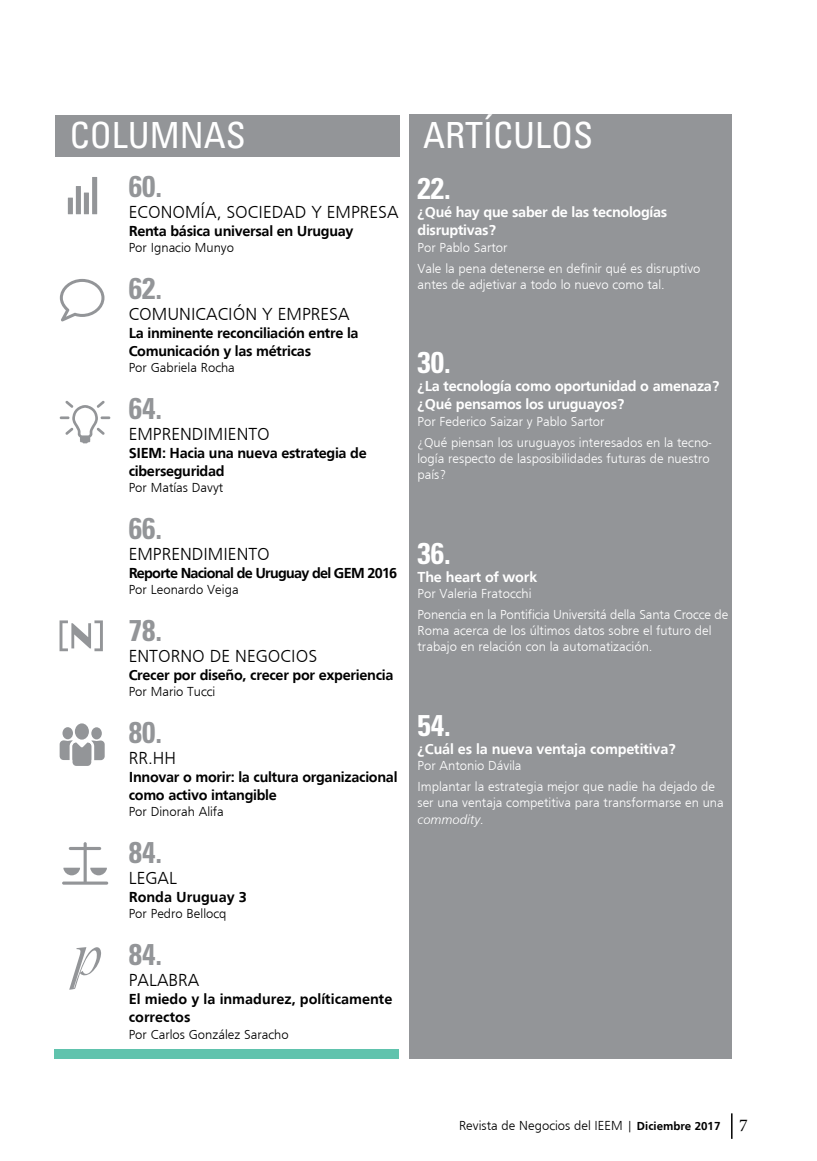
<style>
.page{position:relative;width:817px;height:1161px;background:#fff}
.page>*{position:absolute;margin:0;border:0;box-sizing:border-box;transform-origin:0 0}
.t1{font:condensed 36px "Univers LT Std";color:#fff}
.t2{font:700 condensed 30px "Univers LT Std";color:#939598}
.t3{font:700 condensed 30px "Univers LT Std";color:#fff}
.t4{font:300 18px "Frugal Sans";color:#000}
.t5{font:700 15px/18px "Frugal Sans";letter-spacing:-.02em;color:#000}
.t6{font:700 15px/18px "Frugal Sans";letter-spacing:-.02em;color:#fff}
.t7{font:700 15px/18px "Frugal Sans";color:#000}
.t8{font:700 15px "Frugal Sans";letter-spacing:-.05em;color:#000}
.t9{font:300 13.5px/21px "Frugal Sans";color:#fff}
.t10{font:300 13.5px "Frugal Sans";color:#000}
.t11{font:italic 300 13.5px "Frugal Sans";color:#fff}
.s1{font-weight:700;font-size:12px}
.s2{font-family:"Minion Pro";font-weight:400;font-size:18px}
</style>
<div class="page">
<hr style="left:730px;top:1113px;width:2px;height:26px;background:#000">
<div style="left:55px;top:115px;width:344px;height:42px;background:#939598"></div>
<div style="left:409px;top:115px;width:322px;height:944px;background:#939598"></div>
<div style="left:54px;top:1049px;width:344px;height:10px;background:#60c3ad"></div>
<svg style="left:60px;top:279px;width:44px;height:42px"></svg>
<svg style="left:62px;top:842px;width:46px;height:43px"></svg>
<div style="left:75px;top:723px;width:14px;height:16px;background:#939598;border-radius:50%"></div>
<div style="left:62px;top:727px;width:11px;height:12px;background:#939598;border-radius:50%"></div>
<div style="left:91px;top:727px;width:11px;height:12px;background:#939598;border-radius:50%"></div>
<svg style="left:60px;top:740px;width:45px;height:26px"></svg>
<svg style="left:69px;top:947px;width:32px;height:43px"></svg>
<svg style="left:60px;top:401px;width:50px;height:42px"></svg>
<div style="left:68px;top:198px;width:5px;height:16px;background:#939598"></div>
<div style="left:84px;top:193px;width:5px;height:21px;background:#939598"></div>
<div style="left:76px;top:186px;width:5px;height:28px;background:#939598"></div>
<div style="left:92px;top:177px;width:5px;height:37px;background:#939598"></div>
<svg style="left:59px;top:620px;width:44px;height:31px"></svg>
<h1 class="t1" style="left:70px;top:113px;width:178px">COLUMNAS</h1>
<h1 class="t1" style="left:423px;top:113px;width:172px">ARTÍCULOS</h1>
<h2 class="t3" style="left:417px;top:170px;width:35px">22.</h2>
<p class="t6" style="left:417px;top:203px;width:251px">¿Qué hay que saber de las tecnologías disruptivas?</p>
<p class="t9" style="left:417px;top:237px;width:284px">Por Pablo Sartor<br>Vale la pena detenerse en definir qué es disruptivo</p>
<p class="t9" style="left:417px;top:274px;width:249px">antes de adjetivar a todo lo nuevo como tal.</p>
<h2 class="t2" style="left:129px;top:167px;width:35px">60.</h2>
<h3 class="t4" style="left:129px;top:202px;width:271px">ECONOMÍA, SOCIEDAD Y EMPRESA</h3>
<p class="t5" style="left:129px;top:222px;width:226px">Renta básica universal en U ruguay</p>
<p class="t10" style="left:129px;top:240px;width:107px">Por Ignacio Munyo</p>
<h2 class="t2" style="left:129px;top:269px;width:35px">62.</h2>
<h3 class="t4" style="left:129px;top:304px;width:222px">COMUNICACIÓN Y EMPRESA</h3>
<p class="t5" style="left:129px;top:324px;width:231px">La inminente reconciliación entre la<br>Comunicación y las métricas</p>
<p class="t10" style="left:129px;top:360px;width:108px">Por Gabriela Rocha</p>
<h2 class="t2" style="left:129px;top:389px;width:35px">64.</h2>
<h3 class="t4" style="left:129px;top:424px;width:143px">EMPRENDIMIENTO</h3>
<p class="t5" style="left:129px;top:444px;width:239px">SIE M: Hacia una nueva estrategia de ciberseguridad</p>
<p class="t10" style="left:129px;top:480px;width:96px">Por Matías Davyt</p>
<h2 class="t2" style="left:129px;top:509px;width:35px">66.</h2>
<h3 class="t4" style="left:129px;top:544px;width:143px">EMPRENDIMIENTO</h3>
<p class="t8" style="left:129px;top:564px;width:270px">Reporte Nacional de U ruguay del GEM 2016</p>
<p class="t10" style="left:129px;top:582px;width:111px">Por Leonardo Veiga</p>
<h2 class="t2" style="left:129px;top:611px;width:35px">78.</h2>
<h3 class="t4" style="left:129px;top:646px;width:190px">ENTORNO DE NEGOCIOS</h3>
<p class="t5" style="left:129px;top:666px;width:266px">Crecer por diseño, crecer por experiencia</p>
<p class="t10" style="left:129px;top:684px;width:88px">Por Mario Tucci</p>
<h2 class="t2" style="left:129px;top:713px;width:35px">80.</h2>
<h3 class="t4" style="left:129px;top:748px;width:49px">RR.HH</h3>
<p class="t5" style="left:129px;top:768px;width:270px">I nnovar o morir: la cultura organizacional como activo intangible</p>
<p class="t10" style="left:129px;top:804px;width:97px">Por Dinorah Alifa</p>
<h2 class="t2" style="left:129px;top:833px;width:35px">84.</h2>
<h3 class="t4" style="left:129px;top:868px;width:50px">LEGAL</h3>
<p class="t7" style="left:129px;top:888px;width:120px">Ronda Uruguay 3</p>
<p class="t10" style="left:129px;top:906px;width:99px">Por Pedro Bellocq</p>
<h2 class="t2" style="left:129px;top:935px;width:35px">84.</h2>
<h3 class="t4" style="left:129px;top:970px;width:72px">PALABRA</h3>
<p class="t7" style="left:129px;top:990px;width:265px">El miedo y la inmadurez, políticamente correctos</p>
<p class="t10" style="left:129px;top:1026px;width:161px">Por Carlos González Saracho</p>
<h2 class="t3" style="left:417px;top:344px;width:35px">30.</h2>
<p class="t6" style="left:417px;top:377px;width:303px">¿La tecnología como oportunidad o amenaza? ¿Qué pensamos los uruguayos?</p>
<p class="t9" style="left:417px;top:411px;width:295px">Por Federico Saizar y Pablo Sartor<br>¿Qué piensan los uruguayos interesados en la tecno-</p>
<p class="t9" style="left:417px;top:450px;width:294px;line-height:16.2px">logía respecto de lasposibilidades futuras de nuestro país?</p>
<h2 class="t3" style="left:417px;top:535px;width:35px">36.</h2>
<p class="t6" style="left:417px;top:567px;width:121px">The heart of work</p>
<p class="t9" style="left:417px;top:583px;width:312px">Por Valeria Fratocchi<br>Ponencia en la Pontificia Universitá della Santa Crocce de</p>
<p class="t9" style="left:417px;top:622px;width:295px;line-height:16.2px">Roma acerca de los últimos datos sobre el futuro del trabajo en relación con la automatización.</p>
<h2 class="t3" style="left:417px;top:707px;width:35px">54.</h2>
<p class="t6" style="left:417px;top:740px;width:260px">¿Cuál es la nueva ventaja competitiva?</p>
<p class="t9" style="left:417px;top:755px;width:299px">Por Antonio Dávila<br>Implantar la estrategia mejor que nadie ha dejado de</p>
<p class="t9" style="left:417px;top:792px;width:308px">ser una ventaja competitiva para transformarse en una</p>
<p class="t11" style="left:417px;top:811px;width:68px">commodity.</p>
<p class="t10" style="left:459px;top:1118px;width:290px">Revista de Negocios del IEEM | <span class="s1">Diciembre 2017</span> <span class="s2">7</span></p>
</div>
